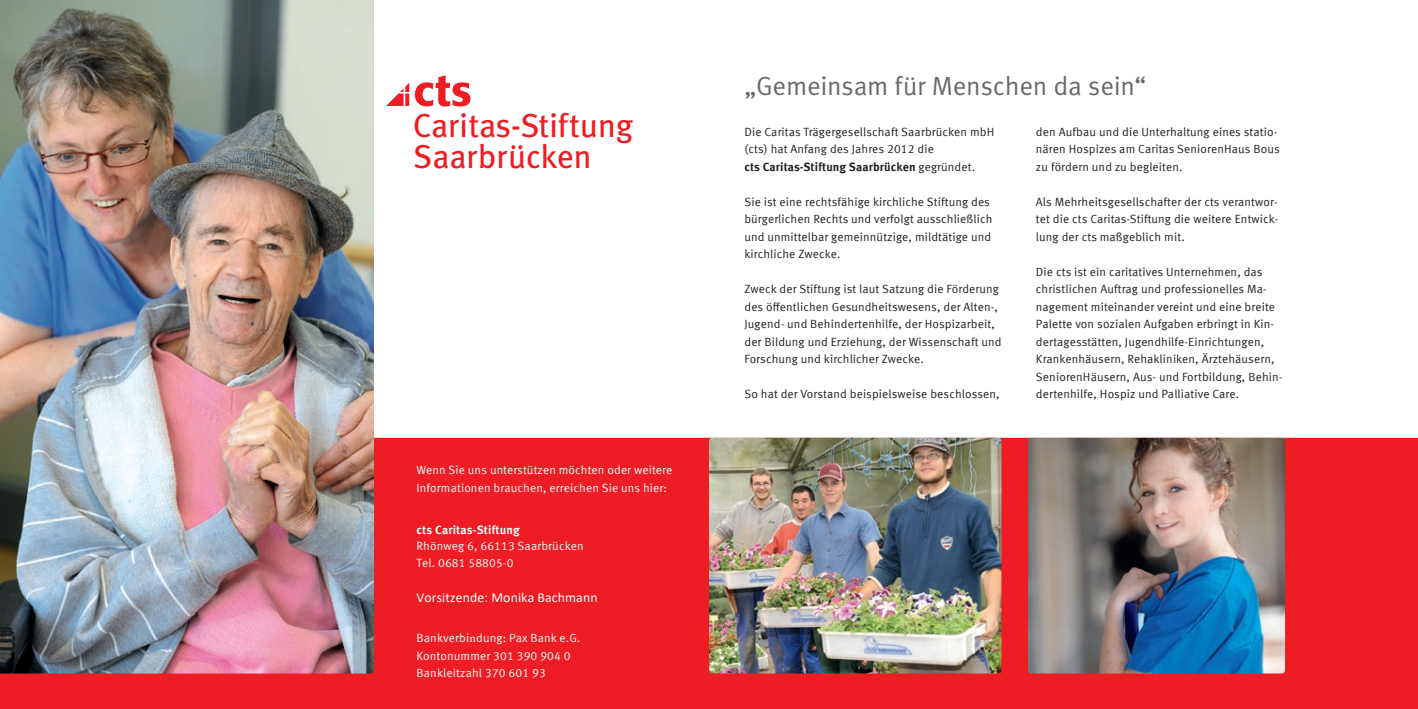
<style>
.page{position:relative;width:1418px;height:709px;background:#fff}
.page>*{position:absolute;margin:0;border:0;box-sizing:border-box;transform-origin:0 0}
.t1{font:33.12px/30.9px "Meta Pro";letter-spacing:-.01em;color:#ee1d23}
.t2{font:26.25px "Meta Pro";letter-spacing:-.01em;color:#69696c}
.t3{font:13.75px "Calibri";letter-spacing:.01em;color:#fff}
.t4{font:11.88px/17.5px "Meta Offc Norm";letter-spacing:.01em;color:#231f20}
.t5{font:11.88px/17.8px "Meta Offc Norm";letter-spacing:.01em;color:#fff}
.t6{font:700 11.88px "Meta Offc";letter-spacing:.01em;color:#231f20}
.t7{font:700 11.88px "Meta Offc";letter-spacing:.01em;color:#fff}
.s1{font-family:"Minion Pro"}
.s2{font-family:"Meta Offc Norm";font-weight:400}
</style>
<div class="page">
<div style="left:0;top:438px;width:1417px;height:271px;background:#ee1d23"></div>
<img style="left:0;top:0;width:374px;height:673px">
<svg style="left:386px;top:83px;width:23px;height:23px"></svg>
<svg style="left:415px;top:75px;width:55px;height:31px"></svg>
<img style="left:709px;top:438px;width:292px;height:235px">
<img style="left:1028px;top:438px;width:256px;height:235px">
<h1 class="t1" style="left:413px;top:111px;width:222px">Caritas-Stiftung<br>Saarbrücken</h1>
<p class="t5" style="left:416px;top:461px;width:257px">Wenn Sie uns unterstützen möchten oder weitere<br>Informationen brauchen, erreichen Sie uns hier:</p>
<p class="t7" style="left:416px;top:523px;width:105px">cts Caritas-Stiftung</p>
<p class="t5" style="left:416px;top:538px;width:169px;line-height:16.4px">Rhönweg 6, 66113 Saarbrücken<br>Tel. 0681 58805-0</p>
<p class="t3" style="left:416px;top:588px;width:182px">Vorsitzende: Monika Bachmann</p>
<p class="t5" style="left:416px;top:629px;width:165px">Bankverbi<span class="s1">n</span>dung: Pax Bank e.G.<br>Kontonummer 301 390 904 0<br>Bankleitzahl 370 601 93</p>
<h2 class="t2" style="left:744px;top:69px;width:403px">„Gemeinsam für Menschen da sein“</h2>
<p class="t4" style="left:744px;top:123px;width:251px">Die Caritas Trägergesellschaft Saarbrücken mbH (cts) hat Anfang des Jahres 2012 die</p>
<p class="t6" style="left:744px;top:159px;width:232px">cts Caritas-Stiftung Saarbrücken <span class="s2">gegründet.</span></p>
<p class="t4" style="left:744px;top:193px;width:250px">Sie ist eine rechtsfähige kirchliche Stiftung des bürgerlichen Rechts und verfolgt ausschließlich und unmittelbar gemeinnützige, mildtätige und kirchliche Zwecke.</p>
<p class="t4" style="left:744px;top:280px;width:259px">Zweck der Stiftung ist laut Satzung die Förderung des öffentlichen Gesundheitswesens, der Alten-, Jugend- und Behindertenhilfe, der Hospizarbeit, der Bildung und Erziehung, der Wissenschaft und Forschung und kirchlicher Zwecke.</p>
<p class="t4" style="left:744px;top:385px;width:257px">So hat der Vorstand beispielsweise beschlossen,</p>
<p class="t4" style="left:1035px;top:123px;width:245px">den Aufbau und die Unterhaltung eines statio&shy;nären Hospizes am Caritas SeniorenHaus Bous zu fördern und zu begleiten.</p>
<p class="t4" style="left:1035px;top:193px;width:244px;text-align:justify">Als Mehrheitsgesellschafter der cts verantwor&shy;tet die cts Caritas-Stiftung die weitere Entwick&shy;lung der cts maßgeblich mit.</p>
<p class="t4" style="left:1035px;top:263px;width:248px">Die cts ist ein caritatives Unternehmen, das christlichen Auftrag und professionelles Ma&shy;nagement miteinander vereint und eine breite Palette von sozialen Aufgaben erbringt in Kin&shy;dertagesstätten, Jugendhilfe-Einrichtungen, Krankenhäusern, Rehakliniken, Ärztehäusern, SeniorenHäusern, Aus- und Fortbildung, Behin&shy;dertenhilfe, Hospiz und Palliative Care.</p>
</div>
